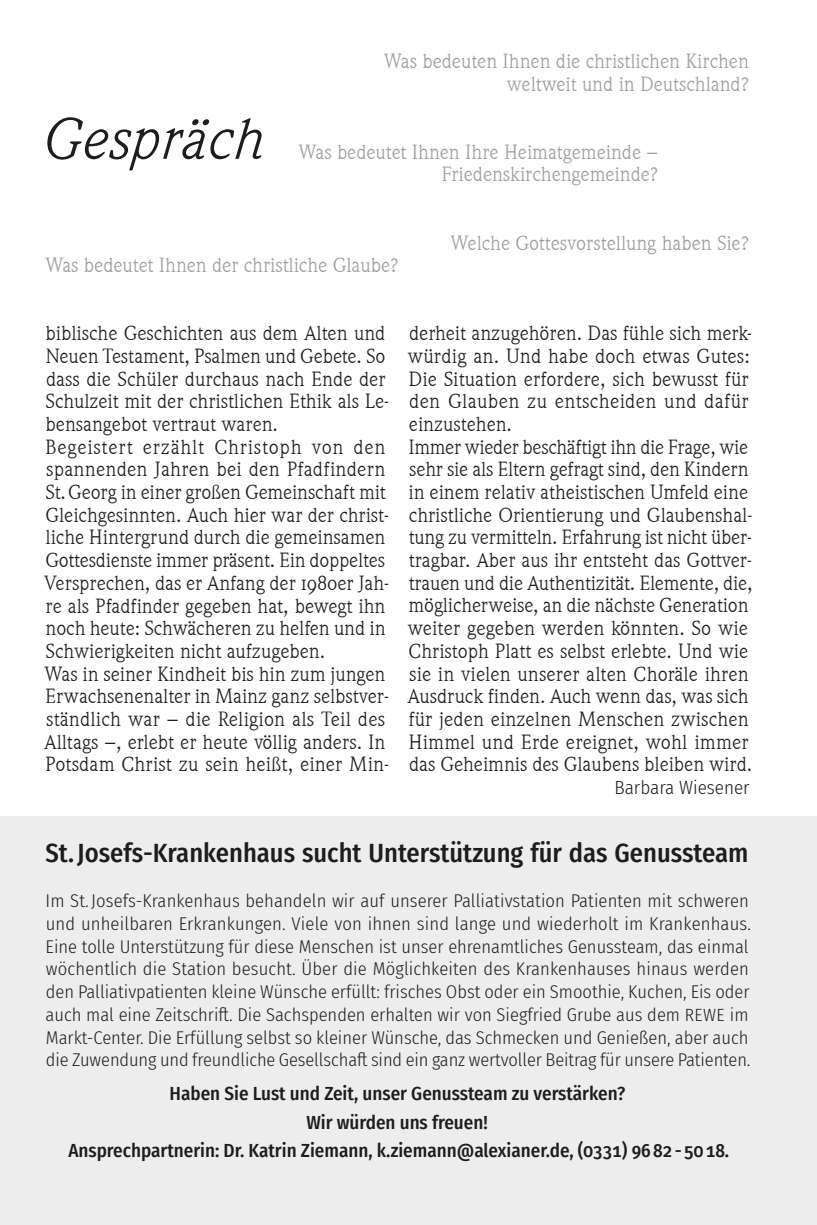
<style>
.page{position:relative;width:817px;height:1225px;background:#fff}
.page>*{position:absolute;margin:0;border:0;box-sizing:border-box;transform-origin:0 0}
.t1{font:italic 57px "Weidemann Itc TEE";letter-spacing:.005em;color:#1d1d1b}
.t2{font:500 26.4px "Fira Sans Condensed";color:#1d1d1b}
.t3{font:20px/22.6px "Weidemann Itc TEE";color:#1d1d1b}
.t4{font:20px/22.6px "Weidemann Itc TEE";color:#9d9d9d;text-align:right}
.t5{font:500 19px/28.4px "Fira Sans Condensed";color:#1d1d1b;text-align:center}
.t6{font:300 19px "Fira Sans Condensed";color:#1d1d1b}
.t7{font:300 18.4px/22.6px "Fira Sans Condensed";color:#1d1d1b}
.s1{font-family:"Weidemann Itc SCTEE"}
.s2{font-size:17.6px}
</style>
<div class="page">
<div style="left:0;top:816px;width:816px;height:409px;background:#ededed"></div>
<h1 class="t1" style="left:43px;top:105px;width:223px">Gespräch</h1>
<p class="t4" style="left:384px;top:50px;width:366px">Was bedeuten Ihnen die christlichen Kirchen weltweit und in Deutschland?</p>
<p class="t4" style="left:298px;top:141px;width:361px">Was bedeutet Ihnen Ihre Heimatgemeinde –<br>Friedenskirchengemeinde?</p>
<p class="t4" style="left:450px;top:231px;width:300px">Welche Gottesvorstellung haben Sie?</p>
<p class="t4" style="left:45px;top:254px;width:354px">Was bedeutet Ihnen der christliche Glaube?</p>
<p class="t3" style="left:44px;top:322px;width:346px">biblische Geschichten aus dem Alten und Neuen Testament, Psalmen und Gebete. So dass die Schüler durchaus nach Ende der Schulzeit mit der christlichen Ethik als Le&shy;bensangebot vertraut waren.<br>Begeistert erzählt Christoph von den spannenden Jahren bei den Pfadfindern St.Georg in einer großen Gemeinschaft mit Gleichgesinnten. Auch hier war der christ&shy;liche Hintergrund durch die gemeinsamen Gottesdienste immer präsent. Ein doppeltes Versprechen, das er Anfang der <span class="s1">1980</span>er Jah&shy;re als Pfadfinder gegeben hat, bewegt ihn noch heute: Schwächeren zu helfen und in Schwierigkeiten nicht aufzugeben.<br>Was in seiner Kindheit bis hin zum jungen Erwachsenenalter in Mainz ganz selbstver&shy;ständlich war – die Religion als Teil des Alltags –, erlebt er heute völlig anders. In Potsdam Christ zu sein heißt, einer Min-</p>
<p class="t3" style="left:407px;top:322px;width:346px">derheit anzugehören. Das fühle sich merk&shy;würdig an. Und habe doch etwas Gutes:<br>Die Situation erfordere, sich bewusst für den Glauben zu entscheiden und dafür einzustehen.<br>Immer wieder beschäftigt ihn die Frage, wie sehr sie als Eltern gefragt sind, den Kindern in einem relativ atheistischen Umfeld eine christliche Orientierung und Glaubenshal&shy;tung zu vermitteln. Erfahrung ist nicht über&shy;tragbar. Aber aus ihr entsteht das Gottver&shy;trauen und die Authentizität. Elemente, die, möglicherweise, an die nächste Generation weiter gegeben werden könnten. So wie Christoph Platt es selbst erlebte. Und wie sie in vielen unserer alten Choräle ihren Ausdruck finden. Auch wenn das, was sich für jeden einzelnen Menschen zwischen Himmel und Erde ereignet, wohl immer das Geheimnis des Glaubens bleiben wird.</p>
<p class="t6" style="left:614px;top:774px;width:137px">Barbara Wiesener</p>
<h2 class="t2" style="left:45px;top:831px;width:704px">St.Josefs-Krankenhaus sucht Unterstützung für das Genussteam</h2>
<p class="t7" style="left:46px;top:889px;width:707px">Im St. Josefs-Krankenhaus behandeln wir auf unserer Palliativstation Patienten mit schweren und unheilbaren Erkrankungen. Viele von ihnen sind lange und wiederholt im Krankenhaus.<br>Eine tolle Unterstützung für diese Menschen ist unser ehrenamtliches Genussteam, das einmal wöchentlich die Station besucht. Über die Möglichkeiten des Krankenhauses hinaus werden den Palliativpatienten kleine Wünsche erfüllt: frisches Obst oder ein Smoothie, Kuchen, Eis oder auch mal eine Zeitschrift. Die Sachspenden erhalten wir von Siegfried Grube aus dem <span class="s2">REWE</span> im Markt-Center. Die Erfüllung selbst so kleiner Wünsche, das Schmecken und Genießen, aber auch die Zuwendung und freundliche Gesellschaft sind ein ganz wertvoller Beitrag für unsere Patienten.</p>
<p class="t5" style="left:68px;top:1078px;width:662px">Haben Sie Lust und Zeit, unser Genussteam zu verstärken?<br>Wir würden uns freuen!<br>Ansprechpartnerin: Dr. Katrin Ziemann, k.ziemann@alexianer.de, (0331) 9682-5018.</p>
</div>
